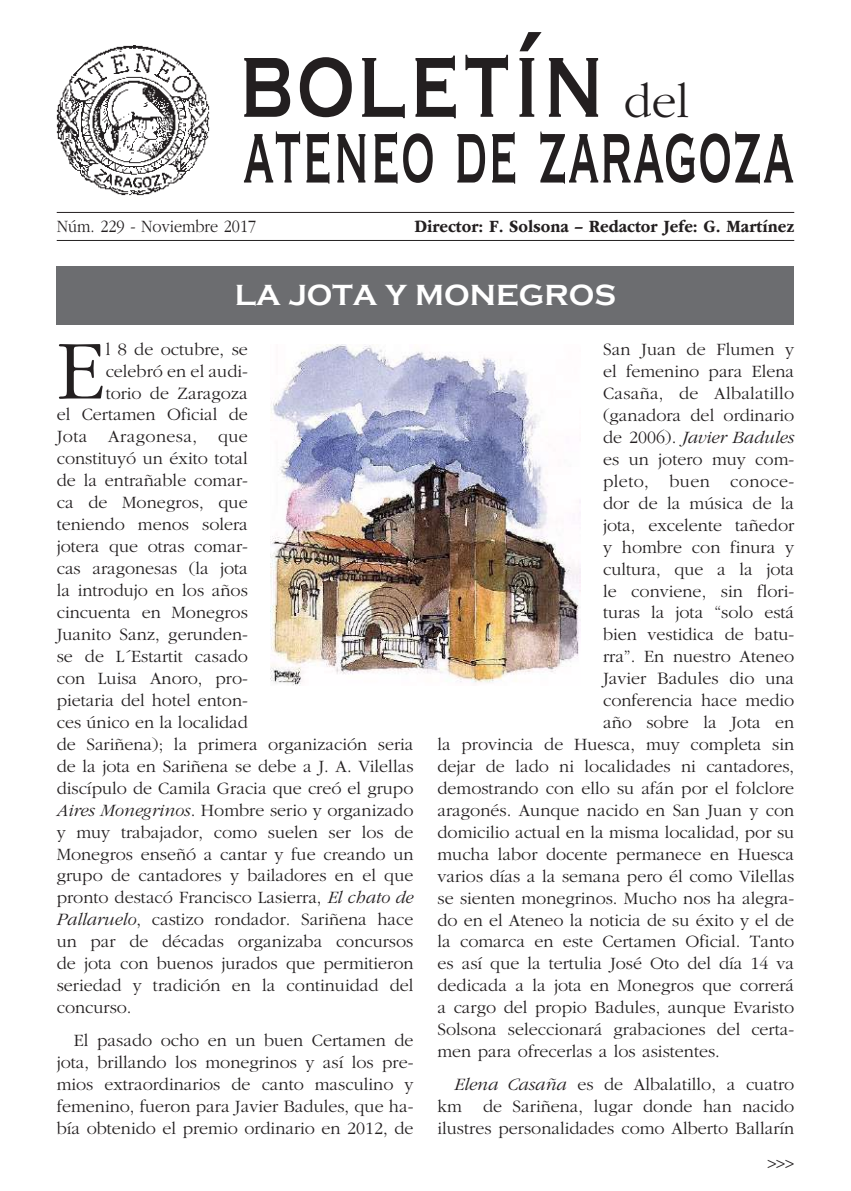
<style>
.page{position:relative;width:851px;height:1191px;background:#fff}
.page>*{position:absolute;margin:0;border:0;box-sizing:border-box;transform-origin:0 0}
.t1{font:133.6px "Copperplate";letter-spacing:-.01em;color:#231f20;scale:.73 1}
.t2{font:110.2px "Copperplate";color:#231f20;scale:.5 1}
.t3{font:300 87.4px "ITC Garamond Std";color:#231f20}
.t4{font:300 49.6px "ITC Garamond Std";color:#231f20}
.t5{font:700 30px "Copperplate Gothic";color:#fff}
.t6{font:300 18px/22px "ITC Garamond Std";color:#231f20;text-align:justify}
.t7{font:700 18px "ITC Garamond Std";color:#231f20;scale:.9 1}
.t8{font:300 18px "ITC Garamond Std";letter-spacing:.02em;color:#231f20}
.t9{font:300 18px "ITC Garamond Std";color:#231f20;scale:.9 1}
.t10{font:italic 300 18px "ITC Garamond Std";color:#231f20}
.t11{font:300 16px "ITC Garamond Std";color:#231f20}
.s1{font-style:italic}
.s2{font-style:normal}
</style>
<div class="page">
<img style="left:57px;top:46px;width:153px;height:149px">
<hr style="left:57px;top:212px;width:737px;height:1px;background:#231f20">
<hr style="left:57px;top:240px;width:737px;height:1px;background:#231f20">
<div style="left:57px;top:266px;width:737px;height:58px;background:#6c6d70"></div>
<img style="left:270px;top:344px;width:310px;height:342px">
<h1 class="t1" style="left:237px;top:-5px;width:506px">boletín</h1>
<h3 class="t4" style="left:623px;top:74px;width:67px">del</h3>
<h2 class="t2" style="left:243px;top:82px;width:1103px">ateneo de zaragoza</h2>
<p class="t9" style="left:57px;top:217px;width:223px">Núm. 229 - Noviembre 2017</p>
<p class="t7" style="left:414px;top:216px;width:423px">Director: F. Solsona – Redactor Jefe: G. Martínez</p>
<h3 class="t5" style="left:235px;top:279px;width:383px">LA JOTA Y MONEGROS</h3>
<h3 class="t3" style="left:57px;top:324px;width:50px">E</h3>
<p class="t6" style="left:106px;top:339px;width:144px">l 8 de octubre, se</p>
<p class="t6" style="left:106px;top:360px;width:144px">celebró en el audi-</p>
<p class="t6" style="left:106px;top:382px;width:144px">torio de Zaragoza</p>
<p class="t6" style="left:57px;top:404px;width:193px">el Certamen Oficial de</p>
<p class="t8" style="left:57px;top:427px;width:193px">Jota Aragonesa, que</p>
<p class="t6" style="left:57px;top:448px;width:193px">constituyó un éxito total</p>
<p class="t6" style="left:57px;top:470px;width:193px">de la entrañable comar-</p>
<p class="t6" style="left:57px;top:492px;width:192px">ca de Monegros, que</p>
<p class="t6" style="left:57px;top:514px;width:193px">teniendo menos solera</p>
<p class="t6" style="left:57px;top:536px;width:193px">jotera que otras comar-</p>
<p class="t6" style="left:57px;top:557px;width:193px">cas aragonesas (la jota</p>
<p class="t6" style="left:57px;top:579px;width:193px">la introdujo en los años</p>
<p class="t6" style="left:57px;top:601px;width:193px">cincuenta en Monegros</p>
<p class="t6" style="left:57px;top:623px;width:193px">Juanito Sanz, gerunden-</p>
<p class="t6" style="left:57px;top:645px;width:193px">se de L´Estartit casado</p>
<p class="t6" style="left:57px;top:667px;width:193px">con Luisa Anoro, pro-</p>
<p class="t6" style="left:57px;top:689px;width:193px">pietaria del hotel enton-</p>
<p class="t6" style="left:57px;top:711px;width:193px">ces único en la localidad</p>
<p class="t6" style="left:57px;top:733px;width:358px">de Sariñena); la primera organización seria</p>
<p class="t6" style="left:57px;top:755px;width:358px">de la jota en Sariñena se debe a J. A. Vilellas</p>
<p class="t6" style="left:57px;top:777px;width:358px">discípulo de Camila Gracia que creó el grupo</p>
<p class="t6" style="left:57px;top:799px;width:358px"><span class="s1">Aires Monegrinos</span>. Hombre serio y organizado</p>
<p class="t6" style="left:57px;top:821px;width:358px">y muy trabajador, como suelen ser los de</p>
<p class="t6" style="left:57px;top:843px;width:358px">Monegros enseñó a cantar y fue creando un</p>
<p class="t6" style="left:57px;top:865px;width:358px">grupo de cantadores y bailadores en el que</p>
<p class="t6" style="left:57px;top:887px;width:358px">pronto destacó Francisco Lasierra, <span class="s1">El chato de</span></p>
<p class="t6" style="left:57px;top:909px;width:358px"><span class="s1">Pallaruelo</span>, castizo rondador. Sariñena hace</p>
<p class="t6" style="left:57px;top:931px;width:358px">un par de décadas organizaba concursos</p>
<p class="t6" style="left:57px;top:953px;width:358px">de jota con buenos jurados que permitieron</p>
<p class="t6" style="left:57px;top:974px;width:358px">seriedad y tradición en la continuidad del</p>
<p class="t6" style="left:57px;top:996px;width:76px">concurso.</p>
<p class="t6" style="left:57px;top:1030px;width:358px;text-indent:17px">El pasado ocho en un buen Certamen de jota, brillando los monegrinos y así los pre&shy;mios extraordinarios de canto masculino y femenino, fueron para Javier Badules, que ha&shy;bía obtenido el premio ordinario en 2012, de</p>
<p class="t6" style="left:603px;top:339px;width:193px">San Juan de Flumen y</p>
<p class="t6" style="left:603px;top:361px;width:193px">el femenino para Elena</p>
<p class="t6" style="left:603px;top:383px;width:193px">Casaña, de Albalatillo</p>
<p class="t6" style="left:603px;top:405px;width:193px">(ganadora del ordinario</p>
<p class="t10" style="left:603px;top:427px;width:193px"><span class="s2">de 2006).</span> Javier Badules</p>
<p class="t6" style="left:603px;top:448px;width:193px">es un jotero muy com-</p>
<p class="t8" style="left:603px;top:471px;width:193px">pleto, buen conoce-</p>
<p class="t6" style="left:603px;top:492px;width:193px">dor de la música de la</p>
<p class="t6" style="left:603px;top:514px;width:193px">jota, excelente tañedor</p>
<p class="t6" style="left:603px;top:536px;width:193px">y hombre con finura y</p>
<p class="t6" style="left:603px;top:558px;width:193px">cultura, que a la jota</p>
<p class="t6" style="left:603px;top:580px;width:193px">le conviene, sin flori-</p>
<p class="t6" style="left:603px;top:602px;width:193px">turas la jota “solo está</p>
<p class="t6" style="left:603px;top:624px;width:193px">bien vestidica de batu-</p>
<p class="t6" style="left:603px;top:646px;width:193px">rra”. En nuestro Ateneo</p>
<p class="t6" style="left:603px;top:668px;width:193px">Javier Badules dio una</p>
<p class="t6" style="left:603px;top:690px;width:193px">conferencia hace medio</p>
<p class="t6" style="left:603px;top:711px;width:193px">año sobre la Jota en</p>
<p class="t6" style="left:437px;top:733px;width:358px">la provincia de Huesca, muy completa sin</p>
<p class="t6" style="left:437px;top:755px;width:358px">dejar de lado ni localidades ni cantadores,</p>
<p class="t6" style="left:437px;top:777px;width:358px">demostrando con ello su afán por el folclore</p>
<p class="t6" style="left:437px;top:799px;width:358px">aragonés. Aunque nacido en San Juan y con</p>
<p class="t6" style="left:437px;top:821px;width:358px">domicilio actual en la misma localidad, por su</p>
<p class="t6" style="left:437px;top:843px;width:358px">mucha labor docente permanece en Huesca</p>
<p class="t6" style="left:437px;top:865px;width:358px">varios días a la semana pero él como Vilellas</p>
<p class="t6" style="left:437px;top:887px;width:358px">se sienten monegrinos. Mucho nos ha alegra-</p>
<p class="t6" style="left:437px;top:909px;width:358px">do en el Ateneo la noticia de su éxito y el de</p>
<p class="t6" style="left:437px;top:931px;width:358px">la comarca en este Certamen Oficial. Tanto</p>
<p class="t6" style="left:437px;top:953px;width:358px">es así que la tertulia José Oto del día 14 va</p>
<p class="t6" style="left:437px;top:975px;width:358px">dedicada a la jota en Monegros que correrá</p>
<p class="t6" style="left:437px;top:996px;width:358px">a cargo del propio Badules, aunque Evaristo</p>
<p class="t6" style="left:437px;top:1018px;width:358px">Solsona seleccionará grabaciones del certa-</p>
<p class="t6" style="left:437px;top:1040px;width:284px">men para ofrecerlas a los asistentes.</p>
<p class="t6" style="left:437px;top:1074px;width:358px;text-indent:17px"><span class="s1">Elena Casaña</span> es de Albalatillo, a cuatro km de Sariñena, lugar donde han nacido ilustres personalidades como Alberto Ballarín</p>
<p class="t11" style="left:767px;top:1154px;width:28px">&gt;&gt;&gt;</p>
</div>
